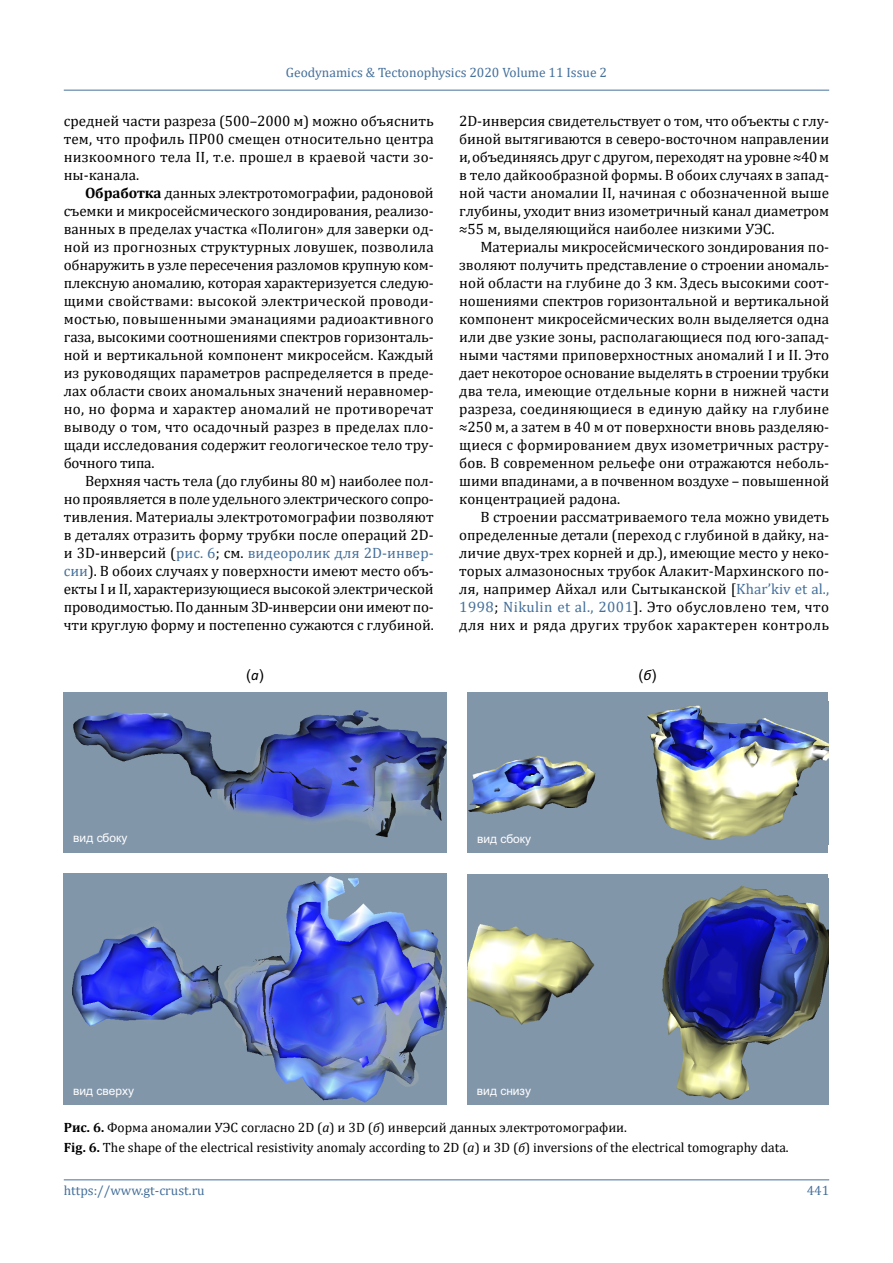
<style>
.page{position:relative;width:893px;height:1263px;background:#fff}
.page>*{position:absolute;margin:0;border:0;box-sizing:border-box;transform-origin:0 0}
.t1{font:15px/18px "Cambria";color:#000;text-align:justify}
.t2{font:15px "Arial";color:#000}
.t3{font:13.5px/20.4px "Cambria";color:#000}
.t4{font:13.5px "Cambria";color:#45709b}
.t5{font:12px "Arial";color:#fff}
.s1{font-weight:700}
.s2{color:#45709b}
.s3{font-family:"Calibri";font-style:italic}
.s4{font-style:italic}
</style>
<div class="page">
<hr style="left:64px;top:1179px;width:765px;height:1px;background:#45709b">
<hr style="left:64px;top:90px;width:765px;height:1px;background:#45709b">
<div style="left:64px;top:693px;width:383px;height:160px;background:#8296aa"></div>
<img style="left:73px;top:710px;width:374px;height:128px">
<img style="left:64px;top:874px;width:383px;height:231px">
<div style="left:467px;top:693px;width:361px;height:160px;background:#8296aa"></div>
<img style="left:468px;top:705px;width:360px;height:135px">
<img style="left:467px;top:878px;width:361px;height:227px">
<p class="t4" style="left:286px;top:65px;width:323px">Geodynamics &amp; Tectonophysics 2020 Volume 11 Issue 2</p>
<p class="t1" style="left:64px;top:112px;width:371px">средней части разреза (500–2000 м) можно объяснить тем, что профиль ПР00 смещен относительно центра низкоомного тела II, т.е. прошел в краевой части зо&shy;ны-канала.</p>
<p class="t1" style="left:64px;top:184px;width:371px;text-indent:21px"><span class="s1">Обработка</span> данных электротомографии, радоновой съемки и микросейсмического зондирования, реализо&shy;ванных в пределах участка «Полигон» для заверки од&shy;ной из прогнозных структурных ловушек, позволила обнаружить в узле пересечения разломов крупную ком&shy;плексную аномалию, которая характеризуется следую&shy;щими свойствами: высокой электрической проводи&shy;мостью, повышенными эманациями радиоактивного газа, высокими соотношениями спектров горизонталь&shy;ной и вертикальной компонент микросейсм. Каждый из руководящих параметров распределяется в преде&shy;лах области своих аномальных значений неравномер&shy;но, но форма и характер аномалий не противоречат выводу о том, что осадочный разрез в пределах пло&shy;щади исследования содержит геологическое тело тру&shy;бочного типа.</p>
<p class="t1" style="left:64px;top:472px;width:371px;text-indent:21px">Верхняя часть тела (до глубины 80 м) наиболее пол&shy;но проявляется в поле удельного электрического сопро&shy;тивления. Материалы электротомографии позволяют в деталях отразить форму трубки после операций 2D&shy;и 3D-инверсий (<span class="s2">рис. 6</span>; см. <span class="s2">видеоролик для 2D-инвер&shy;сии</span>). В обоих случаях у поверхности имеют место объ&shy;екты I и II, характеризующиеся высокой электрической проводимостью. По данным 3D-инверсии они имеют по&shy;чти круглую форму и постепенно сужаются с глубиной.</p>
<p class="t1" style="left:459px;top:112px;width:371px">2D-инверсия свидетельствует о том, что объекты с глу&shy;биной вытягиваются в северо-восточном направлении и, объединяясь друг с другом, переходят на уровне ≈40 м в тело дайкообразной формы. В обоих случаях в запад&shy;ной части аномалии II, начиная с обозначенной выше глубины, уходит вниз изометричный канал диаметром ≈55 м, выделяющийся наиболее низкими УЭС.</p>
<p class="t1" style="left:459px;top:238px;width:371px;text-indent:21px">Материалы микросейсмического зондирования по&shy;зволяют получить представление о строении аномаль&shy;ной области на глубине до 3 км. Здесь высокими соот&shy;ношениями спектров горизонтальной и вертикальной компонент микросейсмических волн выделяется одна или две узкие зоны, располагающиеся под юго-запад&shy;ными частями приповерхностных аномалий I и II. Это дает некоторое основание выделять в строении трубки два тела, имеющие отдельные корни в нижней части разреза, соединяющиеся в единую дайку на глубине ≈250 м, а затем в 40 м от поверхности вновь разделяю&shy;щиеся с формированием двух изометричных растру&shy;бов. В современном рельефе они отражаются неболь&shy;шими впадинами, а в почвенном воздухе – повышенной концентрацией радона.</p>
<p class="t1" style="left:459px;top:508px;width:371px;text-indent:21px">В строении рассматриваемого тела можно увидеть определенные детали (переход с глубиной в дайку, на&shy;личие двух-трех корней и др.), имеющие место у неко&shy;торых алмазоносных трубок Алакит-Мархинского по&shy;ля, например Айхал или Сытыканской [<span class="s2">Khar’kiv et al., 1998</span>; <span class="s2">Nikulin et al., 2001</span>]. Это обусловлено тем, что для них и ряда других трубок характерен контроль</p>
<p class="t5" style="left:73px;top:833px;width:56px">вид сбоку</p>
<p class="t2" style="left:246px;top:669px;width:19px">( )<span class="s3">а</span></p>
<p class="t2" style="left:638px;top:669px;width:19px">( )<span class="s3">б</span></p>
<p class="t5" style="left:477px;top:834px;width:56px">вид сбоку</p>
<p class="t5" style="left:73px;top:1087px;width:62px">вид сверху</p>
<p class="t5" style="left:477px;top:1086px;width:56px">вид снизу</p>
<p class="t3" style="left:64px;top:1117px;width:726px"><span class="s1">Рис. 6.</span> Форма аномалии УЭС согласно 2D (<span class="s4">а</span>) и 3D (<span class="s4">б</span>) инверсий данных электротомографии.<br><span class="s1">Fig. 6.</span> The shape of the electrical resistivity anomaly according to 2D (<span class="s4">а</span>) и 3D (<span class="s4">б</span>) inversions of the electrical tomography data.</p>
<p class="t4" style="left:64px;top:1183px;width:142px">https://www.gt-crust.ru</p>
<p class="t4" style="left:807px;top:1183px;width:24px">441</p>
</div>
